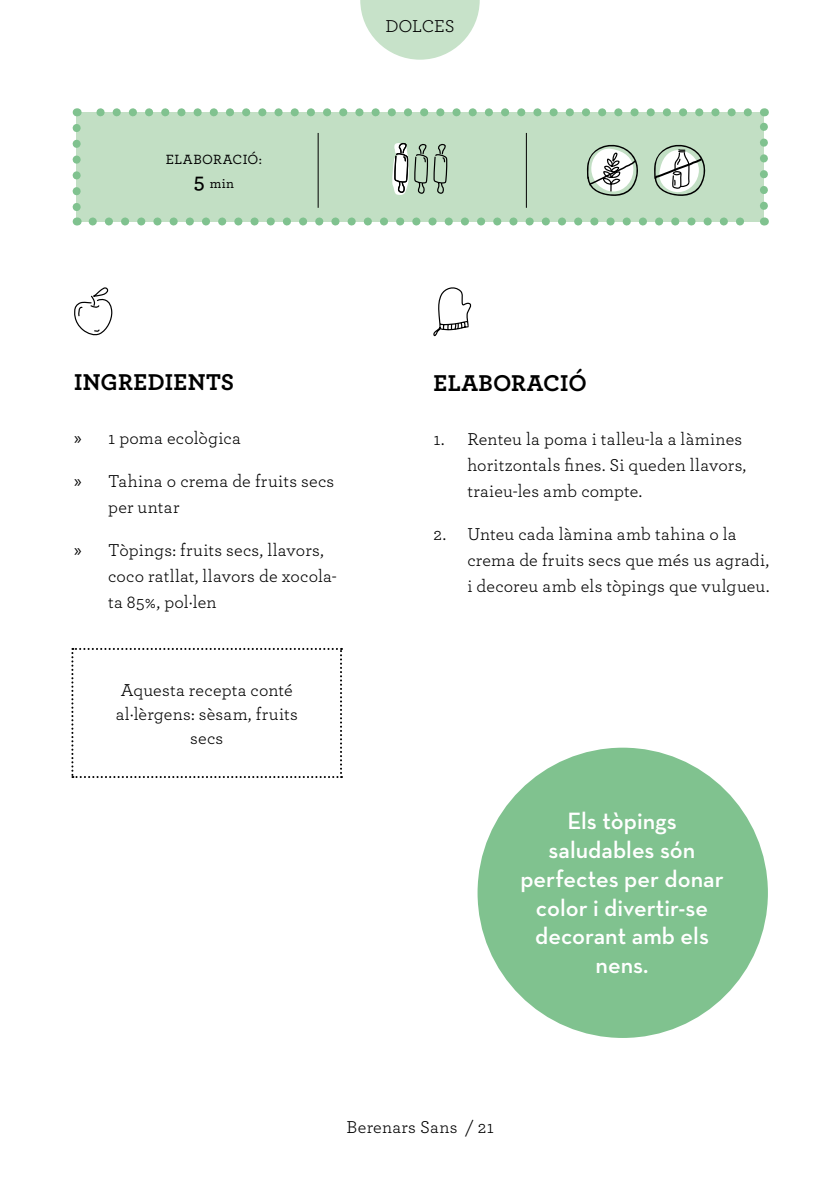
<style>
.page{position:relative;width:840px;height:1191px;background:#fff}
.page>*{position:absolute;margin:0;border:0;box-sizing:border-box;transform-origin:0 0}
.t1{font:600 24px/28.8px "Neutra Text";color:#fff;text-align:center}
.t2{font:700 24px "Archer";letter-spacing:.02em;color:#000}
.t3{font:18px/26px "Archer";letter-spacing:.01em;color:#000}
.t4{font:500 14px/23.6px "Archer";letter-spacing:.025em;color:#000;text-align:center}
.s1{font-weight:600;font-size:22px}
.s2{font-family:"Myriad Pro"}
</style>
<div class="page">
<svg style="left:360px;top:0;width:119px;height:60px"></svg>
<svg style="left:433px;top:287px;width:39px;height:50px"></svg>
<svg style="left:74px;top:287px;width:39px;height:49px"></svg>
<svg style="left:71px;top:648px;width:271px;height:130px"></svg>
<div style="left:77px;top:112px;width:686px;height:109px;background:#c2dfc4"></div>
<svg style="left:93px;top:217px;width:662px;height:8px"></svg>
<svg style="left:96px;top:108px;width:651px;height:8px"></svg>
<svg style="left:73px;top:128px;width:8px;height:97px"></svg>
<svg style="left:760px;top:108px;width:7px;height:98px"></svg>
<svg style="left:392px;top:143px;width:55px;height:52px"></svg>
<hr style="left:317px;top:133px;width:1px;height:75px;background:#000">
<hr style="left:525px;top:133px;width:1px;height:75px;background:#000">
<svg style="left:654px;top:144px;width:52px;height:52px"></svg>
<svg style="left:586px;top:144px;width:52px;height:52px"></svg>
<div style="left:477px;top:747px;width:290px;height:291px;background:#80c28f;border-radius:50%"></div>
<p class="t4" style="left:166px;top:147px;width:98px">ELABORACIÓ:<br><span class="s1">5</span> min</p>
<p class="t3" style="left:385px;top:12px;width:71px">DOLCES</p>
<h1 class="t2" style="left:74px;top:363px;width:162px">INGREDIENTS</h1>
<p class="t3" style="left:74px;top:424px;width:168px"><span class="s2">»</span> 1 poma ecològica</p>
<p class="t3" style="left:108px;top:467px;width:227px;text-indent:-34px"><span class="s2">»</span> Tahina o crema de fruits secs per untar</p>
<p class="t3" style="left:108px;top:536px;width:230px;text-indent:-34px"><span class="s2">»</span> Tòpings: fruits secs, llavors, coco ratllat, llavors de xocola&shy;ta 85%, pol·len</p>
<p class="t3" style="left:116px;top:677px;width:183px;line-height:24px;text-align:center">Aquesta recepta conté al·lèrgens: sèsam, fruits secs</p>
<h1 class="t2" style="left:433px;top:364px;width:155px">ELABORACIÓ</h1>
<p class="t3" style="left:467px;top:425px;width:280px;text-indent:-34px">1. Renteu la poma i talleu-la a làmines horitzontals fines. Si queden llavors, traieu-les amb compte.</p>
<p class="t3" style="left:467px;top:520px;width:303px;text-indent:-34px">2. Unteu cada làmina amb tahina o la crema de fruits secs que més us agradi, i decoreu amb els tòpings que vulgueu.</p>
<h1 class="t1" style="left:520px;top:806px;width:205px">Els tòpings saludables són perfectes per donar color i divertir-se decorant amb els nens.</h1>
<p class="t3" style="left:346px;top:1113px;width:149px">Berenars Sans / 21</p>
</div>
